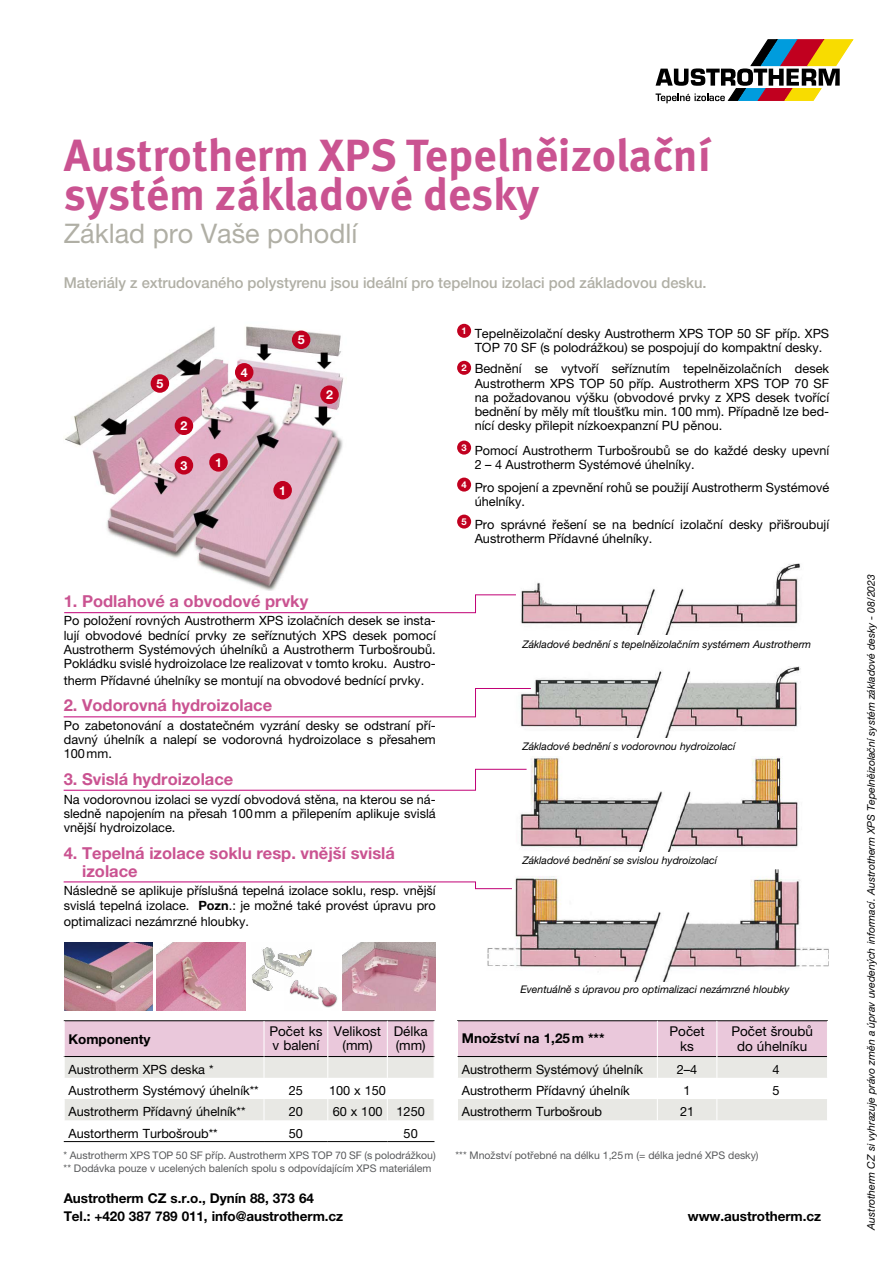
<style>
.page{position:relative;width:893px;height:1263px;background:#fff}
.page>*{position:absolute;margin:0;border:0;box-sizing:border-box;transform-origin:0 0}
.t1{font:700 45px/39px "Meta Pro";color:#ca5391}
.t2{font:27px "Helvetica Neue LT Pro";color:#b0afa5}
.t3{font:700 16.5px/18px "Helvetica Neue LT Pro";color:#ca5391}
.t4{font:500 15px "Helvetica Neue LT Pro";color:#b0afa5}
.t5{font:700 13.5px/18px "Helvetica Neue LT Pro";letter-spacing:-.005em;color:#000}
.t6{font:13.5px/14.2px "Helvetica Neue LT Pro";color:#000;text-align:center}
.t7{font:12.75px/14.2px "Helvetica Neue LT Pro";color:#000}
.t8{font:700 12.45px "Helvetica Neue LT Pro";color:#fff}
.t9{font:italic 10.5px "Helvetica Neue LT Pro";color:#000}
.t10{font:10.5px/12.6px "Helvetica Neue LT Pro";color:#58595b}
.s1{font-weight:700}
</style>
<div class="page">
<img style="left:520px;top:757px;width:279px;height:94px">
<img style="left:520px;top:666px;width:281px;height:71px">
<img style="left:520px;top:563px;width:280px;height:72px">
<img style="left:475px;top:869px;width:354px;height:113px">
<img style="left:64px;top:326px;width:280px;height:265px">
<div style="left:209px;top:453px;width:19px;height:19px;background:#c1001f;border-radius:50%"></div>
<div style="left:273px;top:481px;width:19px;height:18px;background:#c1001f;border-radius:50%"></div>
<div style="left:175px;top:416px;width:18px;height:19px;background:#c1001f;border-radius:50%"></div>
<div style="left:151px;top:374px;width:18px;height:19px;background:#c1001f;border-radius:50%"></div>
<div style="left:292px;top:331px;width:18px;height:18px;background:#c1001f;border-radius:50%"></div>
<div style="left:320px;top:385px;width:19px;height:19px;background:#c1001f;border-radius:50%"></div>
<div style="left:175px;top:456px;width:18px;height:18px;background:#c1001f;border-radius:50%"></div>
<div style="left:235px;top:363px;width:18px;height:19px;background:#c1001f;border-radius:50%"></div>
<hr style="left:64px;top:1020px;width:200px;height:1px;background:#000">
<hr style="left:264px;top:1020px;width:64px;height:1px;background:#000">
<hr style="left:328px;top:1020px;width:59px;height:1px;background:#000">
<hr style="left:387px;top:1020px;width:47px;height:1px;background:#000">
<svg style="left:64px;top:1021px;width:371px;height:99px"></svg>
<hr style="left:64px;top:1141px;width:200px;height:1px;background:#000">
<hr style="left:264px;top:1141px;width:64px;height:1px;background:#000">
<hr style="left:328px;top:1141px;width:59px;height:1px;background:#000">
<hr style="left:387px;top:1141px;width:47px;height:1px;background:#000">
<div style="left:457px;top:324px;width:14px;height:14px;background:#c1001f;border-radius:50%"></div>
<div style="left:457px;top:361px;width:14px;height:14px;background:#c1001f;border-radius:50%"></div>
<div style="left:457px;top:441px;width:14px;height:14px;background:#c1001f;border-radius:50%"></div>
<div style="left:457px;top:478px;width:14px;height:14px;background:#c1001f;border-radius:50%"></div>
<div style="left:457px;top:515px;width:14px;height:14px;background:#c1001f;border-radius:50%"></div>
<svg style="left:63px;top:881px;width:450px;height:8px"></svg>
<svg style="left:63px;top:768px;width:464px;height:23px"></svg>
<svg style="left:63px;top:688px;width:469px;height:30px"></svg>
<svg style="left:64px;top:594px;width:452px;height:19px"></svg>
<img style="left:64px;top:942px;width:89px;height:68px">
<img style="left:157px;top:942px;width:88px;height:68px">
<img style="left:342px;top:942px;width:93px;height:68px">
<img style="left:289px;top:986px;width:49px;height:22px">
<img style="left:252px;top:947px;width:62px;height:44px">
<hr style="left:457px;top:1020px;width:200px;height:1px;background:#000">
<hr style="left:657px;top:1020px;width:60px;height:1px;background:#000">
<hr style="left:717px;top:1020px;width:111px;height:1px;background:#000">
<svg style="left:457px;top:1021px;width:371px;height:99px"></svg>
<svg style="left:656px;top:39px;width:198px;height:64px"></svg>
<h1 class="t1" style="left:64px;top:137px;width:648px">Austrotherm XPS Tepelněizolační systém základové desky</h1>
<h2 class="t2" style="left:64px;top:217px;width:295px">Základ pro Vaše pohodlí</h2>
<p class="t4" style="left:64px;top:274px;width:644px">Materiály z extrudovaného polystyrenu jsou ideální pro tepelnou izolaci pod základovou desku.</p>
<p class="t7" style="left:461px;top:326px;width:369px;text-align:center"><sup>1</sup> Tepelněizolační desky Austrotherm XPS TOP 50 SF příp. XPS<br>TOP 70 SF (s polodrážkou) se pospojují do kompaktní desky.</p>
<p class="t7" style="left:475px;top:361px;width:356px;text-align:justify;text-indent:-13px"><sup>2</sup> Bednění se vytvoří seříznutím tepelněizolačních desek Austrotherm XPS TOP 50 příp. Austrotherm XPS TOP 70 SF na požadovanou výšku (obvodové prvky z XPS desek tvořící bednění by měly mít tloušťku min. 100 mm). Případně lze bed&shy;nící desky přilepit nízkoexpanzní PU pěnou.</p>
<p class="t7" style="left:475px;top:443px;width:356px;text-indent:-13px"><sup>3</sup> Pomocí Austrotherm Turbošroubů se do každé desky upevní<br>2 – 4 Austrotherm Systémové úhelníky.</p>
<p class="t7" style="left:475px;top:480px;width:356px;text-indent:-13px"><sup>4</sup> Pro spojení a zpevnění rohů se použijí Austrotherm Systémové úhelníky.</p>
<p class="t7" style="left:475px;top:517px;width:356px;text-indent:-13px"><sup>5</sup> Pro správné řešení se na bednící izolační desky přišroubují<br>Austrotherm Přídavné úhelníky.</p>
<p class="t8" style="left:298px;top:332px;width:8px">5</p>
<p class="t8" style="left:241px;top:365px;width:8px">4</p>
<p class="t8" style="left:156px;top:376px;width:8px">5</p>
<p class="t8" style="left:326px;top:387px;width:8px">2</p>
<p class="t8" style="left:180px;top:418px;width:8px">2</p>
<p class="t8" style="left:215px;top:455px;width:8px">1</p>
<p class="t8" style="left:180px;top:458px;width:8px">3</p>
<p class="t8" style="left:279px;top:482px;width:8px">1</p>
<p class="t3" style="left:64px;top:591px;width:246px">1. Podlahové a obvodové prvky</p>
<p class="t7" style="left:64px;top:613px;width:374px;text-align:justify">Po položení rovných Austrotherm XPS izolačních desek se insta&shy;lují obvodové bednící prvky ze seříznutých XPS desek pomocí Austrotherm Systémových úhelníků a Austrotherm Turbošroubů.<br>Pokládku svislé hydroizolace lze realizovat v tomto kroku. Austro-</p>
<p class="t7" style="left:64px;top:673px;width:362px">therm Přídavné úhelníky se montují na obvodové bednící prvky.</p>
<p class="t3" style="left:64px;top:696px;width:210px">2. Vodorovná hydroizolace</p>
<p class="t7" style="left:64px;top:718px;width:373px;text-align:justify">Po zabetonování a dostatečném vyzrání desky se odstraní pří&shy;davný úhelník a nalepí se vodorovná hydroizolace s přesahem 100mm.</p>
<p class="t3" style="left:64px;top:770px;width:171px">3. Svislá hydroizolace</p>
<p class="t7" style="left:64px;top:792px;width:374px;text-align:justify">Na vodorovnou izolaci se vyzdí obvodová stěna, na kterou se ná&shy;sledně napojením na přesah 100mm a přilepením aplikuje svislá vnější hydroizolace.</p>
<p class="t3" style="left:82px;top:843px;width:314px;text-indent:-18px">4. Tepelná izolace soklu resp. vnější svislá izolace</p>
<p class="t7" style="left:64px;top:884px;width:374px">Následně se aplikuje příslušná tepelná izolace soklu, resp. vnější svislá tepelná izolace. <span class="s1">Pozn</span>.: je možné také provést úpravu pro</p>
<p class="t7" style="left:64px;top:914px;width:187px">optimalizaci nezámrzné hloubky.</p>
<p class="t5" style="left:68px;top:1030px;width:84px">Komponenty</p>
<p class="t6" style="left:269px;top:1023px;width:55px;text-align:left">Počet ks v balení</p>
<p class="t6" style="left:334px;top:1023px;width:49px">Velikost (mm)</p>
<p class="t6" style="left:394px;top:1023px;width:36px;text-align:left">Délka (mm)</p>
<p class="t7" style="left:68px;top:1058px;width:192px;line-height:21.3px">Austrotherm XPS deska *<br>Austrotherm Systémový úhelník**</p>
<p class="t7" style="left:289px;top:1083px;width:16px">25</p>
<p class="t7" style="left:329px;top:1083px;width:58px">100 x 150</p>
<p class="t7" style="left:68px;top:1104px;width:179px">Austrotherm Přídavný úhelník**</p>
<p class="t7" style="left:289px;top:1104px;width:16px">20</p>
<p class="t7" style="left:333px;top:1104px;width:94px">60 x 100 1250</p>
<p class="t7" style="left:68px;top:1126px;width:151px">Austortherm Turbošroub**</p>
<p class="t7" style="left:289px;top:1126px;width:16px">50</p>
<p class="t7" style="left:404px;top:1126px;width:16px">50</p>
<p class="t9" style="left:522px;top:637px;width:290px">Základové bednění s tepelněizolačním systémem Austrotherm</p>
<p class="t9" style="left:522px;top:740px;width:215px">Základové bednění s vodorovnou hydroizolací</p>
<p class="t9" style="left:522px;top:854px;width:196px">Základové bednění se svislou hydroizolací</p>
<p class="t9" style="left:520px;top:983px;width:271px">Eventuálně s úpravou pro optimalizaci nezámrzné hloubky</p>
<p class="t5" style="left:462px;top:1029px;width:144px">Množství na 1,25m ***</p>
<p class="t6" style="left:669px;top:1024px;width:37px">Počet ks</p>
<p class="t6" style="left:731px;top:1024px;width:83px">Počet šroubů do úhelníku</p>
<p class="t7" style="left:462px;top:1062px;width:183px">Austrotherm Systémový úhelník</p>
<p class="t7" style="left:677px;top:1062px;width:22px">2–4</p>
<p class="t7" style="left:772px;top:1062px;width:9px">4</p>
<p class="t7" style="left:462px;top:1083px;width:170px">Austrotherm Přídavný úhelník</p>
<p class="t7" style="left:684px;top:1083px;width:9px">1</p>
<p class="t7" style="left:772px;top:1083px;width:9px">5</p>
<p class="t7" style="left:462px;top:1104px;width:142px">Austrotherm Turbošroub</p>
<p class="t7" style="left:680px;top:1104px;width:16px">21</p>
<p class="t10" style="left:64px;top:1149px;width:374px">* Austrotherm XPS TOP 50 SF příp. Austrotherm XPS TOP 70 SF (s polodrážkou) ** Dodávka pouze v ucelených baleních spolu s odpovídajícím XPS materiálem</p>
<p class="t10" style="left:456px;top:1149px;width:305px">*** Množství potřebné na délku 1,25m (= délka jedné XPS desky)</p>
<p class="t5" style="left:64px;top:1189px;width:281px">Austrotherm CZ s.r.o., Dynín 88, 373 64<br>Tel.: +420 387 789 011, info@austrotherm.cz</p>
<p class="t5" style="left:688px;top:1207px;width:135px">www.austrotherm.cz</p>
<p class="t9" style="left:865px;top:1230px;width:657px;rotate:-90deg">Austrotherm CZ si vyhrazuje právo změn a úprav uvedených informací. Austrotherm XPS Tepelněizolační systém základové desky - 08/2023</p>
</div>
